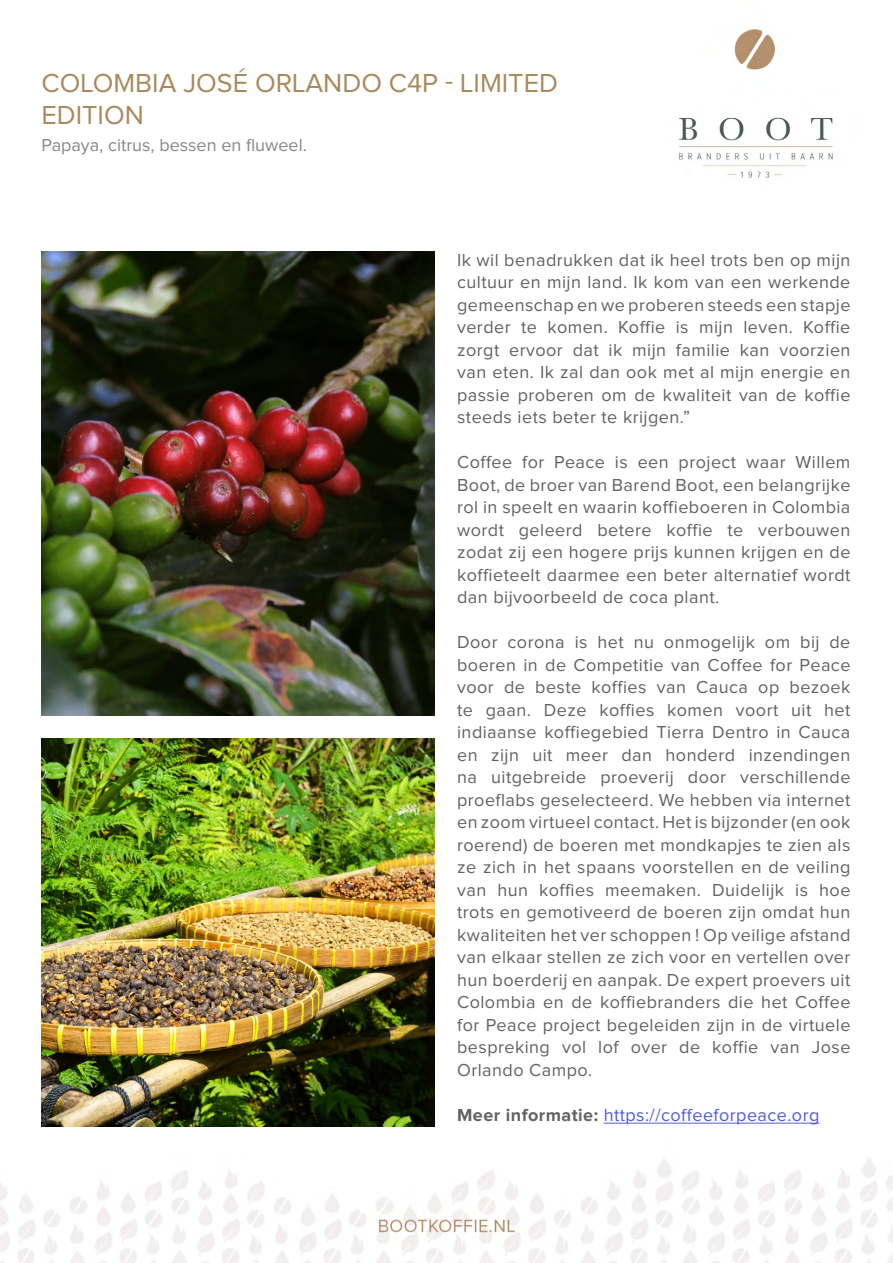
<style>
.page{position:relative;width:893px;height:1263px;background:#fff}
.page>*{position:absolute;margin:0;border:0;box-sizing:border-box;transform-origin:0 0}
.t1{font:27px/32.4px "Proxima Nova";color:#a8895b}
.t2{font:18px/22.5px "Proxima Nova";letter-spacing:.025em;color:#626262;text-align:justify}
.t3{font:18px "Proxima Nova";letter-spacing:.025em;color:#4f5cd6}
.t4{font:18px "Proxima Nova";color:#878787}
.s1{font-weight:700;color:#626262}
</style>
<div class="page">
<img style="left:0;top:29px;width:893px;height:1234px">
<hr style="left:604px;top:1123px;width:215px;height:1px;background:#4f5cd6">
<img style="left:41px;top:251px;width:394px;height:465px">
<img style="left:41px;top:738px;width:394px;height:389px">
<h1 class="t1" style="left:41px;top:68px;width:518px">COLOMBIA JOSÉ ORLANDO C4P - LIMITED<br>EDITION</h1>
<p class="t4" style="left:41px;top:137px;width:267px">Papaya, citrus, bessen en fluweel.</p>
<p class="t2" style="left:457px;top:249px;width:395px">Ik wil benadrukken dat ik heel trots ben op mijn cultuur en mijn land. Ik kom van een werkende gemeenschap en we proberen steeds een stapje verder te komen. Koffie is mijn leven. Koffie zorgt ervoor dat ik mijn familie kan voorzien van eten. Ik zal dan ook met al mijn energie en passie proberen om de kwaliteit van de koffie steeds iets beter te krijgen.”</p>
<p class="t2" style="left:457px;top:452px;width:395px">Coffee for Peace is een project waar Willem Boot, de broer van Barend Boot, een belangrijke rol in speelt en waarin koffieboeren in Colombia wordt geleerd betere koffie te verbouwen zodat zij een hogere prijs kunnen krijgen en de koffieteelt daarmee een beter alternatief wordt dan bijvoorbeeld de coca plant.</p>
<p class="t2" style="left:457px;top:632px;width:395px">Door corona is het nu onmogelijk om bij de boeren in de Competitie van Coffee for Peace voor de beste koffies van Cauca op bezoek te gaan. Deze koffies komen voort uit het indiaanse koffiegebied Tierra Dentro in Cauca en zijn uit meer dan honderd inzendingen na uitgebreide proeverij door verschillende proeflabs geselecteerd. We hebben via internet en zoom virtueel contact. Het is bijzonder (en ook roerend) de boeren met mondkapjes te zien als ze zich in het spaans voorstellen en de veiling van hun koffies meemaken. Duidelijk is hoe trots en gemotiveerd de boeren zijn omdat hun kwaliteiten het ver schoppen ! Op veilige afstand van elkaar stellen ze zich voor en vertellen over hun boerderij en aanpak. De expert proevers uit Colombia en de koffiebranders die het Coffee for Peace project begeleiden zijn in de virtuele bespreking vol lof over de koffie van Jose Orlando Campo.</p>
<p class="t3" style="left:457px;top:1106px;width:364px"><span class="s1">Meer informatie:</span> https://coffeeforpeace.org</p>
</div>
